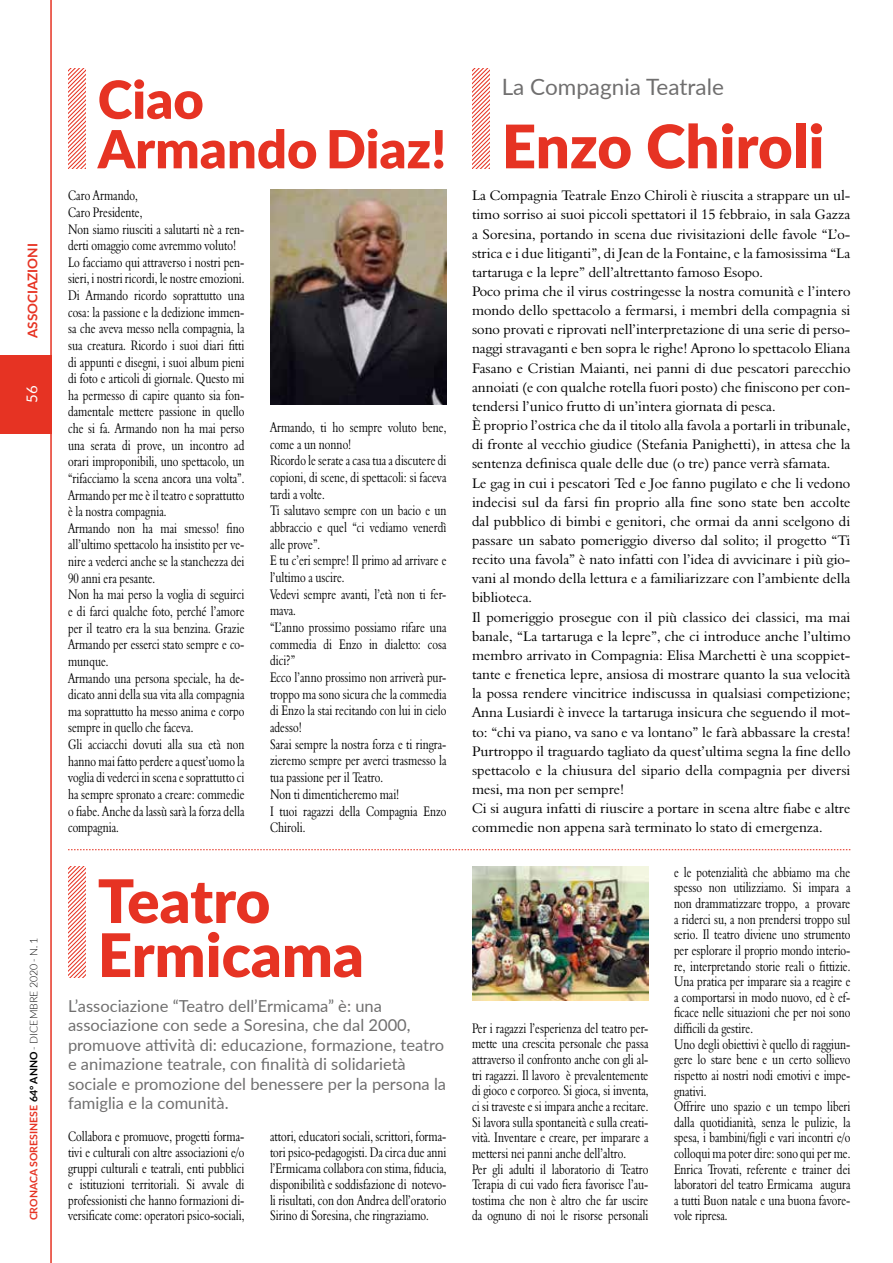
<style>
.page{position:relative;width:893px;height:1263px;background:#fff}
.page>*{position:absolute;margin:0;border:0;box-sizing:border-box;transform-origin:0 0}
.t1{font:900 60px/54px "Lato";color:#e63323}
.t2{font:900 52.5px/49.5px "Lato";color:#e63323}
.t3{font:22.5px "Lato";color:#706f6f}
.t4{font:16.5px/19.5px "Lato";color:#706f6f}
.t5{font:15px "Lato";color:#fff}
.t6{font:14.25px/16.6px "Aldine 401 BT Roman A";color:#000;scale:.76 1}
.t7{font:14.25px/19.2px "Aldine 401 BT Roman A";color:#000}
.t8{font:700 13.5px "Lato";color:#e63323}
.t9{font:700 10.5px "Lato";color:#e63323}
.s1{color:#000}
.s2{font-weight:300;color:#000}
</style>
<div class="page">
<svg style="left:68px;top:68px;width:17px;height:100px"></svg>
<div style="left:0;top:355px;width:52px;height:79px;background:#e63323"></div>
<hr style="left:50px;top:0;width:2px;height:1263px;background:#e63323">
<svg style="left:472px;top:68px;width:17px;height:100px"></svg>
<img style="left:270px;top:190px;width:176px;height:214px">
<svg style="left:68px;top:849px;width:782px;height:1px"></svg>
<svg style="left:68px;top:866px;width:17px;height:111px"></svg>
<img style="left:472px;top:866px;width:176px;height:135px">
<p class="t8" style="left:23px;top:338px;width:96px;rotate:-90deg">ASSOCIAZIONI</p>
<p class="t5" style="left:21px;top:403px;width:19px;rotate:-90deg">56</p>
<p class="t9" style="left:26px;top:1220px;width:284px;rotate:-90deg">CRONACA SORESINESE <span class="s1">64° ANNO</span> <span class="s2">- DICEMBRE 2020 - N. 1</span></p>
<h2 class="t2" style="left:98px;top:73px;width:350px">Ciao<br>Armando Diaz!</h2>
<p class="t6" style="left:68px;top:187px;width:234px">Caro Armando,<br>Caro Presidente,<br>Non siamo riusciti a salutarti nè a ren&shy;derti omaggio come avremmo voluto!<br>Lo facciamo qui attraverso i nostri pen&shy;sieri, i nostri ricordi, le nostre emozioni.<br>Di Armando ricordo soprattutto una cosa: la passione e la dedizione immen&shy;sa che aveva messo nella compagnia, la sua creatura. Ricordo i suoi diari fitti di appunti e disegni, i suoi album pieni di foto e articoli di giornale. Questo mi ha permesso di capire quanto sia fon&shy;damentale mettere passione in quello che si fa. Armando non ha mai perso una serata di prove, un incontro ad orari improponibili, uno spettacolo, un “rifacciamo la scena ancora una volta”.<br>Armando per me è il teatro e soprattutto è la nostra compagnia.<br>Armando non ha mai smesso! fino all’ultimo spettacolo ha insistito per ve&shy;nire a vederci anche se la stanchezza dei 90 anni era pesante.<br>Non ha mai perso la voglia di seguirci e di farci qualche foto, perché l’amore per il teatro era la sua benzina. Grazie Armando per esserci stato sempre e co&shy;munque.<br>Armando una persona speciale, ha de&shy;dicato anni della sua vita alla compagnia ma soprattutto ha messo anima e corpo sempre in quello che faceva.<br>Gli acciacchi dovuti alla sua età non hanno mai fatto perdere a quest’uomo la voglia di vederci in scena e soprattutto ci ha sempre spronato a creare: commedie o fiabe. Anche da lassù sarà la forza della compagnia.</p>
<p class="t6" style="left:270px;top:419px;width:234px">Armando, ti ho sempre voluto bene, come a un nonno!<br>Ricordo le serate a casa tua a discutere di copioni, di scene, di spettacoli: si faceva tardi a volte.<br>Ti salutavo sempre con un bacio e un abbraccio e quel “ci vediamo venerdì alle prove”.<br>E tu c’eri sempre! Il primo ad arrivare e l’ultimo a uscire.<br>Vedevi sempre avanti, l’età non ti fer&shy;mava.<br>“L’anno prossimo possiamo rifare una commedia di Enzo in dialetto: cosa dici?”<br>Ecco l’anno prossimo non arriverà pur&shy;troppo ma sono sicura che la commedia di Enzo la stai recitando con lui in cielo adesso!<br>Sarai sempre la nostra forza e ti ringra&shy;zieremo sempre per averci trasmesso la tua passione per il Teatro.<br>Non ti dimenticheremo mai!<br>I tuoi ragazzi della Compagnia Enzo<br>Chiroli.</p>
<h1 class="t1" style="left:98px;top:871px;width:268px">Teatro<br>Ermicama</h1>
<p class="t4" style="left:68px;top:995px;width:380px">L’associazione “Teatro dell’Ermicama” è: una associazione con sede a Soresina, che dal 2000, promuove attività di: educazione, formazione, teatro e animazione teatrale, con finalità di solidarietà sociale e promozione del benessere per la persona la famiglia e la comunità.</p>
<p class="t6" style="left:68px;top:1128px;width:234px;line-height:15.9px;text-align:justify">Collabora e promuove, progetti forma&shy;tivi e culturali con altre associazioni e/o gruppi culturali e teatrali, enti pubblici e istituzioni territoriali. Si avvale di professionisti che hanno formazioni di&shy;versificate come: operatori psico-sociali,</p>
<p class="t6" style="left:270px;top:1128px;width:234px;line-height:15.9px;text-align:justify">attori, educatori sociali, scrittori, forma&shy;tori psico-pedagogisti. Da circa due anni l’Ermicama collabora con stima, fiducia, disponibilità e soddisfazione di notevo&shy;li risultati, con don Andrea dell’oratorio Sirino di Soresina, che ringraziamo.</p>
<h3 class="t3" style="left:502px;top:70px;width:224px">La Compagnia Teatrale</h3>
<h1 class="t1" style="left:502px;top:117px;width:324px">Enzo Chiroli</h1>
<p class="t7" style="left:472px;top:186px;width:380px">La Compagnia Teatrale Enzo Chiroli è riuscita a strappare un ul&shy;timo sorriso ai suoi piccoli spettatori il 15 febbraio, in sala Gazza a Soresina, portando in scena due rivisitazioni delle favole “L’o&shy;strica e i due litiganti”, di Jean de la Fontaine, e la famosissima “La tartaruga e la lepre” dell’altrettanto famoso Esopo.<br>Poco prima che il virus costringesse la nostra comunità e l’intero mondo dello spettacolo a fermarsi, i membri della compagnia si sono provati e riprovati nell’interpretazione di una serie di perso&shy;naggi stravaganti e ben sopra le righe! Aprono lo spettacolo Eliana Fasano e Cristian Maianti, nei panni di due pescatori parecchio annoiati (e con qualche rotella fuori posto) che finiscono per con&shy;tendersi l’unico frutto di un’intera giornata di pesca.<br>È proprio l’ostrica che da il titolo alla favola a portarli in tribunale, di fronte al vecchio giudice (Stefania Panighetti), in attesa che la sentenza definisca quale delle due (o tre) pance verrà sfamata.<br>Le gag in cui i pescatori Ted e Joe fanno pugilato e che li vedono indecisi sul da farsi fin proprio alla fine sono state ben accolte dal pubblico di bimbi e genitori, che ormai da anni scelgono di passare un sabato pomeriggio diverso dal solito; il progetto “Ti recito una favola” è nato infatti con l’idea di avvicinare i più gio&shy;vani al mondo della lettura e a familiarizzare con l’ambiente della biblioteca.<br>Il pomeriggio prosegue con il più classico dei classici, ma mai banale, “La tartaruga e la lepre”, che ci introduce anche l’ultimo membro arrivato in Compagnia: Elisa Marchetti è una scoppiet&shy;tante e frenetica lepre, ansiosa di mostrare quanto la sua velocità la possa rendere vincitrice indiscussa in qualsiasi competizione; Anna Lusiardi è invece la tartaruga insicura che seguendo il mot&shy;to: “chi va piano, va sano e va lontano” le farà abbassare la cresta!<br>Purtroppo il traguardo tagliato da quest’ultima segna la fine dello spettacolo e la chiusura del sipario della compagnia per diversi mesi, ma non per sempre!<br>Ci si augura infatti di riuscire a portare in scena altre fiabe e altre commedie non appena sarà terminato lo stato di emergenza.</p>
<p class="t6" style="left:472px;top:1020px;width:234px;line-height:15.6px">Per i ragazzi l’esperienza del teatro per&shy;mette una crescita personale che passa attraverso il confronto anche con gli al&shy;tri ragazzi. Il lavoro è prevalentemente di gioco e corporeo. Si gioca, si inventa, ci si traveste e si impara anche a recitare.<br>Si lavora sulla spontaneità e sulla creati&shy;vità. Inventare e creare, per imparare a mettersi nei panni anche dell’altro.<br>Per gli adulti il laboratorio di Teatro Terapia di cui vado fiera favorisce l’au&shy;tostima che non è altro che far uscire da ognuno di noi le risorse personali</p>
<p class="t6" style="left:674px;top:864px;width:234px;line-height:15.6px">e le potenzialità che abbiamo ma che spesso non utilizziamo. Si impara a non drammatizzare troppo, a provare a riderci su, a non prendersi troppo sul serio. Il teatro diviene uno strumento per esplorare il proprio mondo interio&shy;re, interpretando storie reali o fittizie.<br>Una pratica per imparare sia a reagire e a comportarsi in modo nuovo, ed è ef&shy;ficace nelle situazioni che per noi sono difficili da gestire.<br>Uno degli obiettivi è quello di raggiun&shy;gere lo stare bene e un certo sollievo rispetto ai nostri nodi emotivi e impe&shy;gnativi.<br>Offrire uno spazio e un tempo liberi dalla quotidianità, senza le pulizie, la spesa, i bambini/figli e vari incontri e/o colloqui ma poter dire: sono qui per me.<br>Enrica Trovati, referente e trainer dei laboratori del teatro Ermicama augura a tutti Buon natale e una buona favore&shy;vole ripresa.</p>
</div>
